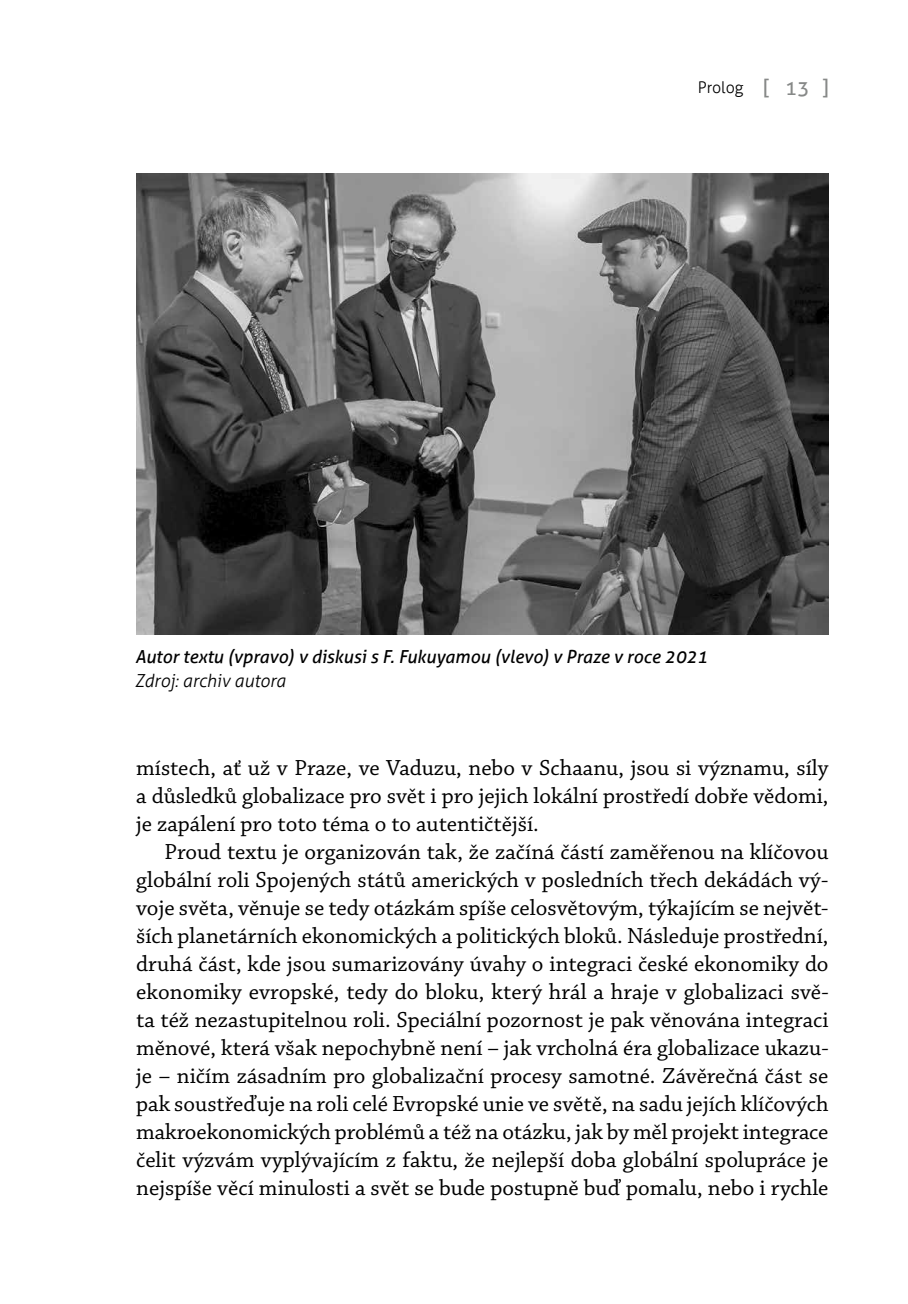
<style>
.page{position:relative;width:908px;height:1304px;background:#fff}
.page>*{position:absolute;margin:0;border:0;box-sizing:border-box;transform-origin:0 0}
.t1{font:23px/28px "Chaparral Pro";color:#000;text-align:justify}
.t2{font:20px "Aller";color:#878988}
.t3{font:italic 18px "Aller";color:#000}
.t4{font:italic 300 18px "Aller";color:#000}
.t5{font:300 16px "Aller";color:#000}
.s1{font-weight:400;font-size:20px;color:#878988}
</style>
<div class="page">
<img style="left:136px;top:174px;width:692px;height:461px">
<p class="t5" style="left:697px;top:78px;width:73px">Prolog <span class="s1">[</span></p>
<p class="t2" style="left:821px;top:75px;width:8px">]</p>
<p class="t2" style="left:785px;top:75px;width:25px">13</p>
<p class="t3" style="left:135px;top:646px;width:574px">Autor textu (vpravo) v diskusi s F. Fukuyamou (vlevo) v Praze v roce 2021</p>
<p class="t4" style="left:135px;top:670px;width:152px">Zdroj: archiv autora</p>
<p class="t1" style="left:136px;top:755px;width:693px">místech, ať už v Praze, ve Vaduzu, nebo v Schaanu, jsou si významu, síly a důsledků globalizace pro svět i pro jejich lokální prostředí dobře vědomi, je zapálení pro toto téma o to autentičtější.</p>
<p class="t1" style="left:136px;top:839px;width:693px;text-indent:28px">Proud textu je organizován tak, že začíná částí zaměřenou na klíčovou globální roli Spojených států amerických v posledních třech dekádách vý&shy;voje světa, věnuje se tedy otázkám spíše celosvětovým, týkajícím se největ&shy;ších planetárních ekonomických a politických bloků. Následuje prostřední, druhá část, kde jsou sumarizovány úvahy o integraci české ekonomiky do ekonomiky evropské, tedy do bloku, který hrál a hraje v globalizaci svě&shy;ta též nezastupitelnou roli. Speciální pozornost je pak věnována integraci měnové, která však nepochybně není – jak vrcholná éra globalizace ukazu&shy;je – ničím zásadním pro globalizační procesy samotné. Závěrečná část se pak soustřeďuje na roli celé Evropské unie ve světě, na sadu jejích klíčových makroekonomických problémů a též na otázku, jak by měl projekt integrace čelit výzvám vyplývajícím z faktu, že nejlepší doba globální spolupráce je nejspíše věcí minulosti a svět se bude postupně buď pomalu, nebo i rychle</p>
</div>
